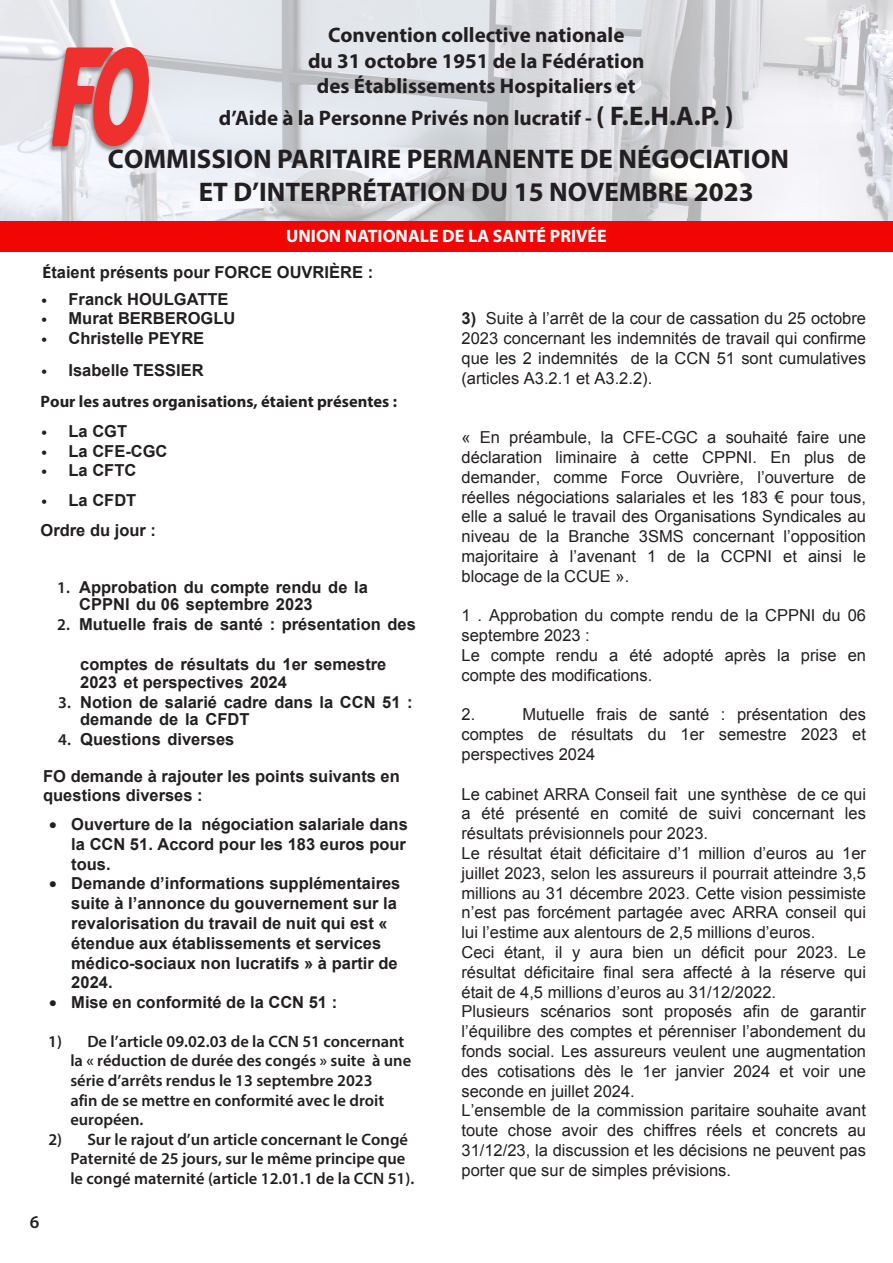
<style>
.page{position:relative;width:893px;height:1263px;background:#fff}
.page>*{position:absolute;margin:0;border:0;box-sizing:border-box;transform-origin:0 0}
.t1{font:700 27px/32.4px "Myriad Pro";color:#231f20}
.t2{font:700 21px/25.2px "Myriad Pro";color:#231f20;text-align:center}
.t3{font:700 18px "Myriad Pro";color:#fff}
.t4{font:600 18px "Myriad Pro";color:#231f20}
.t5{font:16.5px/19.8px "Arial";color:#231f20;text-align:justify}
.t6{font:700 16.5px/19.8px "Arial";color:#231f20}
.t7{font:600 16.5px/19.5px "Myriad Pro";color:#231f20}
.t8{font:700 16.5px/31.7px "Myriad Pro";color:#231f20}
.s1{font-size:27px}
.s2{font-family:"Myriad Pro"}
.s3{font-family:"Arial"}
.s4{font-family:"Myriad Pro";font-weight:600}
.s5{font-weight:700}
</style>
<div class="page">
<img style="left:0;top:0;width:893px;height:221px">
<div style="left:0;top:221px;width:893px;height:30px;background:#f10603"></div>
<div style="left:47px;top:47px;width:104px;height:107px;background:#231f20;opacity:.45"></div>
<svg style="left:52px;top:47px;width:97px;height:99px"></svg>
<p class="t2" style="left:308px;top:22px;width:338px">Convention collective nationale<br>du 31 octobre 1951 de la Fédération des Établissements Hospitaliers et</p>
<p class="t2" style="left:219px;top:105px;width:516px">d’Aide à la Personne Privés non lucratif - <span class="s1">( F.E.H.A.P. )</span></p>
<p class="t1" style="left:199px;top:142px;width:592px;text-indent:-91px">COMMISSION PARITAIRE PERMANENTE DE NÉGOCIATION<br>ET D’INTERPRÉTATION DU 15 NOVEMBRE 2023</p>
<p class="t3" style="left:286px;top:224px;width:322px">UNION NATIONALE DE LA SANTÉ PRIVÉE</p>
<p class="t6" style="left:43px;top:263px;width:332px"><span class="s2">É</span>taient présents pour FORCE OUVRIÈRE :</p>
<p class="t6" style="left:42px;top:290px;width:188px"><span class="s2">•</span> Franck HOULGATTE</p>
<p class="t6" style="left:42px;top:309px;width:195px"><span class="s2">•</span> Murat BERBEROGLU</p>
<p class="t6" style="left:42px;top:329px;width:164px"><span class="s2">•</span> Christelle PEYRE</p>
<p class="t8" style="left:41px;top:354px;width:358px">• <span class="s3">Isabelle TESSIER<br></span>Pour les autres organisations, étaient présentes :</p>
<p class="t6" style="left:42px;top:422px;width:87px"><span class="s2">•</span> La CGT</p>
<p class="t6" style="left:42px;top:441px;width:127px"><span class="s2">•</span> La CFE-CGC</p>
<p class="t6" style="left:42px;top:461px;width:96px"><span class="s2">•</span> La CFTC</p>
<p class="t6" style="left:41px;top:486px;width:117px;line-height:29.8px"><span class="s2">•</span> La CFDT<br>Ordre du jour :</p>
<p class="t6" style="left:79px;top:579px;width:290px;line-height:17.5px;text-indent:-22px"><span class="s4">1.</span> Approbation du compte rendu de la<br>CPPNI du 06 septembre 2023</p>
<p class="t6" style="left:57px;top:615px;width:360px"><span class="s4">2.</span> Mutuelle frais de santé : présentation des</p>
<p class="t6" style="left:80px;top:655px;width:308px;line-height:18.3px">comptes de résultats du 1er semestre<br>2023 et perspectives 2024</p>
<p class="t6" style="left:80px;top:694px;width:334px;line-height:17.5px;text-indent:-22px"><span class="s4">3.</span> Notion de salarié cadre dans la CCN 51 : demande de la CFDT</p>
<p class="t6" style="left:58px;top:730px;width:178px"><span class="s4">4.</span> Questions diverses</p>
<p class="t6" style="left:43px;top:766px;width:358px">FO demande à rajouter les points suivants en questions diverses :</p>
<p class="t6" style="left:71px;top:815px;width:338px;text-align:justify;text-indent:-22px">• Ouverture de la négociation salariale dans la CCN 51. Accord pour les 183 euros pour tous.</p>
<p class="t6" style="left:71px;top:874px;width:331px;text-indent:-22px">• Demande d’informations supplémentaires suite à l’annonce du gouvernement sur la revalorisation du travail de nuit qui est « étendue aux établissements et services médico-sociaux non lucratifs » à partir de 2024.</p>
<p class="t6" style="left:49px;top:993px;width:289px">• Mise en conformité de la CCN 51 :</p>
<p class="t7" style="left:70px;top:1031px;width:342px;text-indent:-22px">1) De l’article 09.02.03 de la CCN 51 concernant la « réduction de durée des congés » suite à une série d’arrêts rendus le 13 septembre 2023<br>afin de se mettre en conformité avec le droit européen.</p>
<p class="t7" style="left:70px;top:1129px;width:345px;text-indent:-22px">2) Sur le rajout d’un article concernant le Congé<br>Paternité de 25 jours, sur le même principe que le congé maternité (article 12.01.1 de la CCN 51).</p>
<p class="t4" style="left:30px;top:1210px;width:11px">6</p>
<p class="t5" style="left:461px;top:309px;width:406px"><span class="s5">3)</span> Suite à l’arrêt de la cour de cassation du 25 octobre 2023 concernant les indemnités de travail qui confirme que les 2 indemnités de la CCN 51 sont cumulatives (articles A3.2.1 et A3.2.2).</p>
<p class="t5" style="left:461px;top:428px;width:406px">« En préambule, la CFE-CGC a souhaité faire une déclaration liminaire à cette CPPNI. En plus de demander, comme Force Ouvrière, l’ouverture de réelles négociations salariales et les 183 € pour tous, elle a salué le travail des Organisations Syndicales au niveau de la Branche 3SMS concernant l’opposition majoritaire à l’avenant 1 de la CCPNI et ainsi le blocage de la CCUE ».</p>
<p class="t5" style="left:461px;top:606px;width:406px;text-align:left">1 . Approbation du compte rendu de la CPPNI du 06 septembre 2023 :<br>Le compte rendu a été adopté après la prise en compte des modifications.</p>
<p class="t5" style="left:461px;top:705px;width:15px">2.</p>
<p class="t5" style="left:461px;top:705px;width:406px;text-indent:61px">Mutuelle frais de santé : présentation des comptes de résultats du 1er semestre 2023 et perspectives 2024</p>
<p class="t5" style="left:461px;top:784px;width:406px;text-align:left">Le cabinet ARRA Conseil fait une synthèse de ce qui a été présenté en comité de suivi concernant les résultats prévisionnels pour 2023.<br>Le résultat était déficitaire d’1 million d’euros au 1er juillet 2023, selon les assureurs il pourrait atteindre 3,5 millions au 31 décembre 2023. Cette vision pessimiste n’est pas forcément partagée avec ARRA conseil qui lui l’estime aux alentours de 2,5 millions d’euros.<br>Ceci étant, il y aura bien un déficit pour 2023. Le résultat déficitaire final sera affecté à la réserve qui était de 4,5 millions d’euros au 31/12/2022.<br>Plusieurs scénarios sont proposés afin de garantir l’équilibre des comptes et pérenniser l’abondement du fonds social. Les assureurs veulent une augmentation des cotisations dès le 1er janvier 2024 et voir une seconde en juillet 2024.<br>L’ensemble de la commission paritaire souhaite avant toute chose avoir des chiffres réels et concrets au 31/12/23, la discussion et les décisions ne peuvent pas porter que sur de simples prévisions.</p>
</div>
